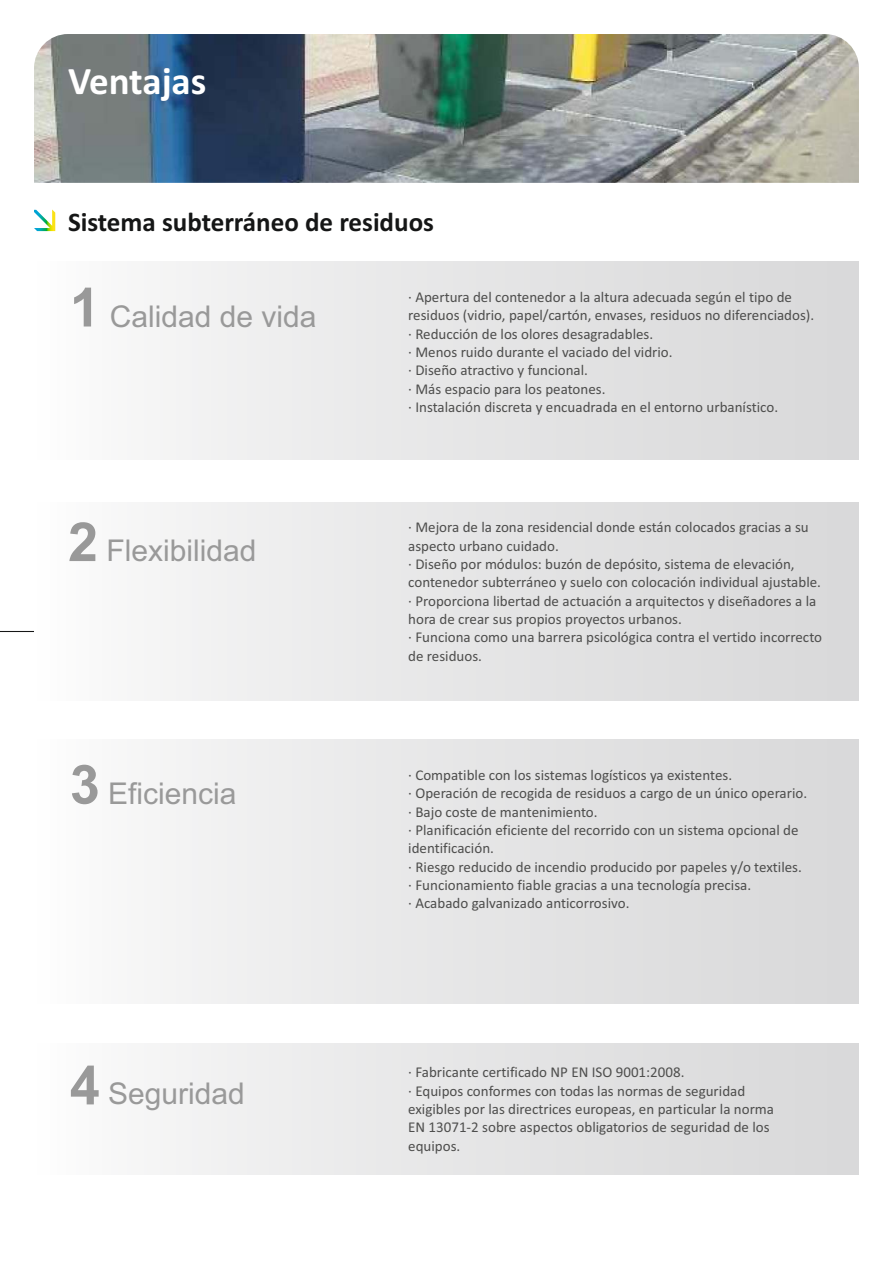
<style>
.page{position:relative;width:893px;height:1263px;background:#fff}
.page>*{position:absolute;margin:0;border:0;box-sizing:border-box;transform-origin:0 0}
.t1{font:700 39px "Calibri";color:#fff}
.t2{font:30px "Arial";color:#999}
.t3{font:700 27px "Calibri";color:#151616}
.t4{font:15px/18.3px "Calibri";color:#4e4e4d}
.s1{font-weight:700;font-size:54px}
</style>
<div class="page">
<img style="left:34px;top:34px;width:825px;height:149px">
<div style="left:34px;top:503px;width:825px;height:198px;background:linear-gradient(to right,#fafafa,#d6d6d7)"></div>
<div style="left:34px;top:739px;width:825px;height:265px;background:linear-gradient(to right,#fafafa,#d6d6d7)"></div>
<div style="left:34px;top:1043px;width:825px;height:132px;background:linear-gradient(to right,#fafafa,#d6d6d7)"></div>
<div style="left:34px;top:262px;width:825px;height:198px;background:linear-gradient(to right,#fafafa,#d6d6d7)"></div>
<svg style="left:34px;top:210px;width:21px;height:21px"></svg>
<hr style="left:0;top:631px;width:34px;height:1px;background:#151616">
<h1 class="t1" style="left:68px;top:65px;width:140px">Ventajas</h1>
<h3 class="t3" style="left:68px;top:211px;width:367px">Sistema subterráneo de residuos</h3>
<h2 class="t2" style="left:70px;top:305px;width:248px"><span class="s1">1</span> Calidad de vida</h2>
<p class="t4" style="left:408px;top:289px;width:408px">· Apertura del contenedor a la altura adecuada según el tipo de residuos (vidrio, papel/cartón, envases, residuos no diferenciados). · Reducción de los olores desagradables.<br>· Menos ruido durante el vaciado del vidrio.<br>· Diseño atractivo y funcional.<br>· Más espacio para los peatones.<br>· Instalación discreta y encuadrada en el entorno urbanístico.</p>
<h2 class="t2" style="left:68px;top:539px;width:190px"><span class="s1">2</span> Flexibilidad</h2>
<p class="t4" style="left:408px;top:519px;width:415px">· Mejora de la zona residencial donde están colocados gracias a su aspecto urbano cuidado.<br>· Diseño por módulos: buzón de depósito, sistema de elevación, contenedor subterráneo y suelo con colocación individual ajustable. · Proporciona libertad de actuación a arquitectos y diseñadores a la hora de crear sus propios proyectos urbanos.<br>· Funciona como una barrera psicológica contra el vertido incorrecto de residuos.</p>
<h2 class="t2" style="left:70px;top:782px;width:168px"><span class="s1">3</span> Eficiencia</h2>
<p class="t4" style="left:408px;top:767px;width:400px">· Compatible con los sistemas logísticos ya existentes.<br>· Operación de recogida de residuos a cargo de un único operario. · Bajo coste de mantenimiento.<br>· Planificación eficiente del recorrido con un sistema opcional de identificación.<br>· Riesgo reducido de incendio producido por papeles y/o textiles. · Funcionamiento fiable gracias a una tecnología precisa.<br>· Acabado galvanizado anticorrosivo.</p>
<h2 class="t2" style="left:70px;top:1082px;width:177px"><span class="s1">4</span> Seguridad</h2>
<p class="t4" style="left:408px;top:1064px;width:367px">· Fabricante certificado NP EN ISO 9001:2008.<br>· Equipos conformes con todas las normas de seguridad exigibles por las directrices europeas, en particular la norma EN 13071-2 sobre aspectos obligatorios de seguridad de los equipos.</p>
</div>
